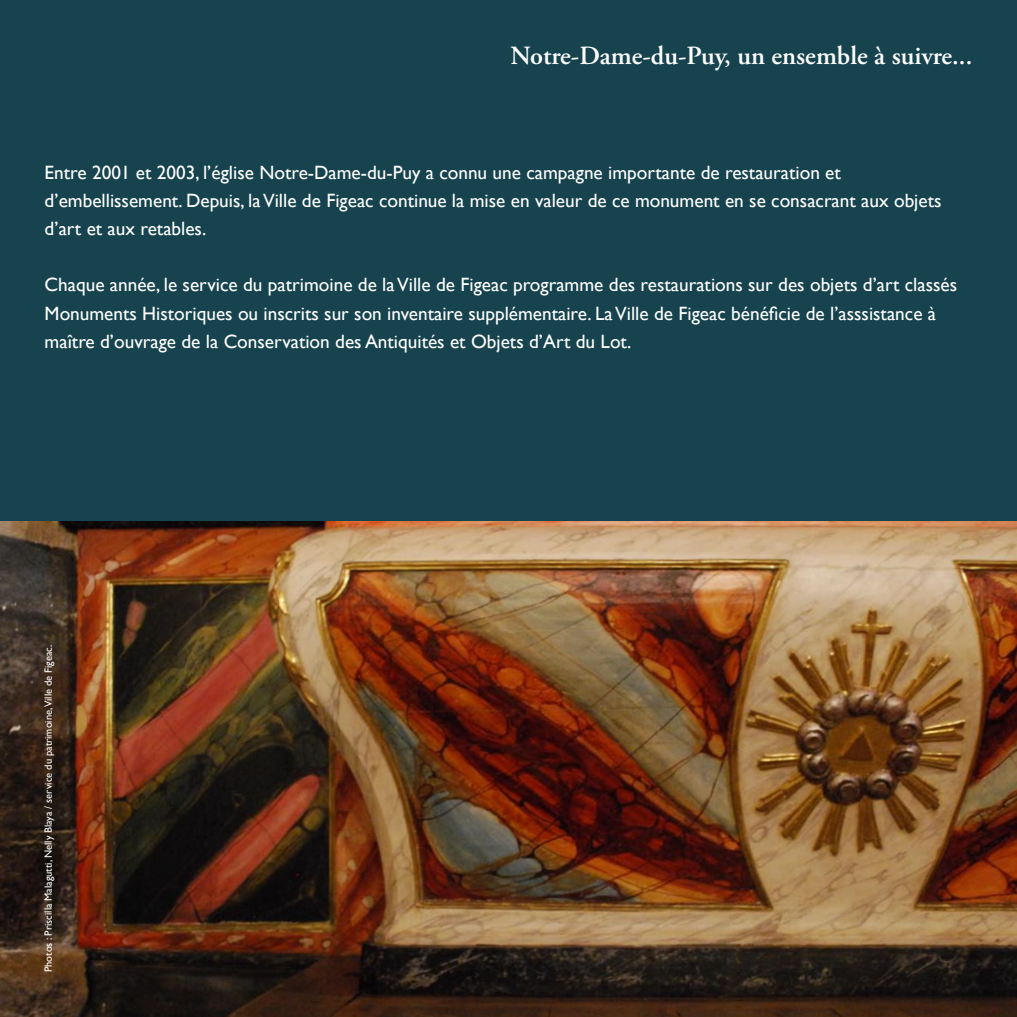
<style>
.page{position:relative;width:1017px;height:1017px;background:#fff}
.page>*{position:absolute;margin:0;border:0;box-sizing:border-box;transform-origin:0 0}
.t1{font:600 26.25px "Adobe Garamond Pro";color:#fff}
.t2{font:19.25px/28px "Gill Sans";color:#fff}
.t3{font:10.5px "Gill Sans";color:#fff}
</style>
<div class="page">
<img style="left:0;top:521px;width:1017px;height:496px">
<div style="left:0;top:0;width:1017px;height:521px;background:#16434e"></div>
<h1 class="t1" style="left:511px;top:40px;width:463px">Notre-Dame-du-Puy, un ensemble à suivre...</h1>
<p class="t2" style="left:45px;top:159px;width:898px">Entre 2001 et 2003, l’église Notre-Dame-du-Puy a connu une campagne importante de restauration et d’embellissement. Depuis, la Ville de Figeac continue la mise en valeur de ce monument en se consacrant aux objets d’art et aux retables.</p>
<p class="t2" style="left:45px;top:271px;width:914px">Chaque année, le service du patrimoine de la Ville de Figeac programme des restaurations sur des objets d’art classés<br>Monuments Historiques ou inscrits sur son inventaire supplémentaire. La Ville de Figeac bénéficie de l’asssistance à maître d’ouvrage de la Conservation des Antiquités et Objets d’Art du Lot.</p>
<p class="t3" style="left:42px;top:972px;width:329px;rotate:-90deg">Photos : Priscilla Malagutti, Nelly Blaya / service du patrimoine,Ville de Figeac.</p>
</div>
